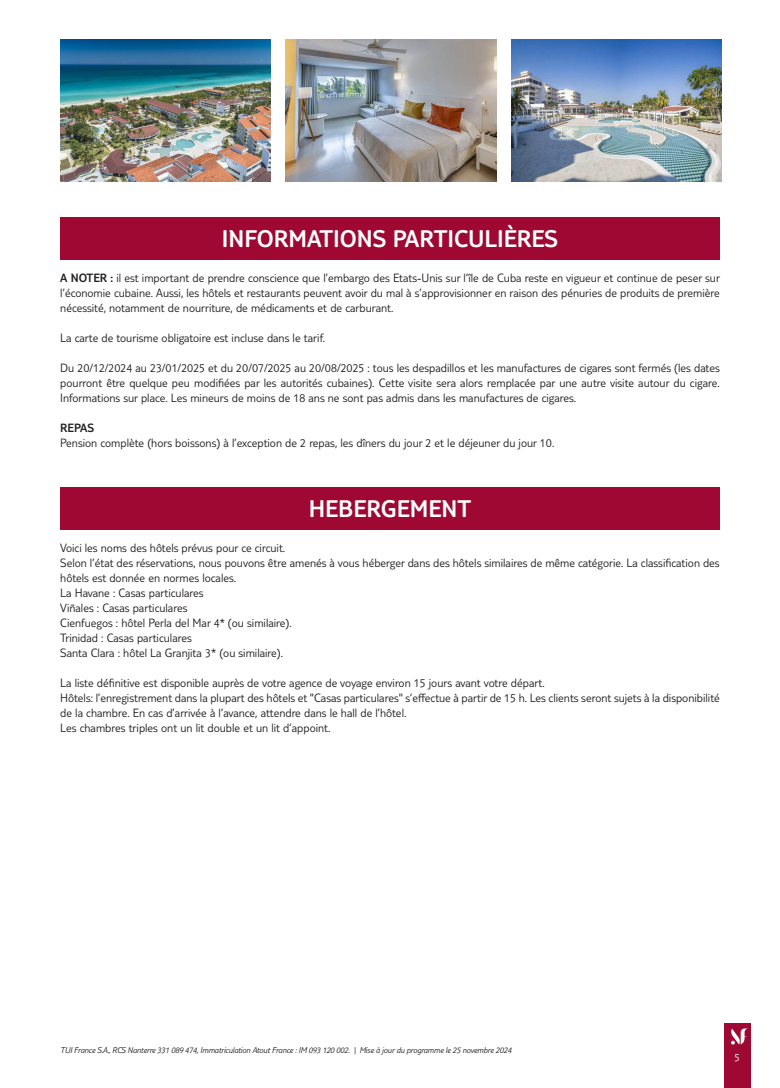
<style>
.page{position:relative;width:780px;height:1088px;background:#fff}
.page>*{position:absolute;margin:0;border:0;box-sizing:border-box;transform-origin:0 0}
.t1{font:300 25px "TUI Type";color:#fff}
.t2{font:300 12.5px/15px "TUI Type";color:#231f20;text-align:justify}
.t3{font:300 12.5px "TUI Type";color:#231f20}
.t4{font:300 11.25px "TUI Type";color:#fff}
.t5{font:italic 300 8.75px "TUI Type";letter-spacing:-.02em;color:#231f20}
.s1{font-style:inherit}
</style>
<div class="page">
<div style="left:724px;top:1023px;width:26px;height:65px;background:#9e0832"></div>
<svg style="left:731px;top:1028px;width:17px;height:16px"></svg>
<img style="left:60px;top:40px;width:210px;height:142px">
<img style="left:286px;top:40px;width:210px;height:142px">
<img style="left:511px;top:40px;width:210px;height:142px">
<div style="left:60px;top:217px;width:659px;height:42px;background:#9e0832"></div>
<div style="left:60px;top:487px;width:659px;height:43px;background:#9e0832"></div>
<h1 class="t1" style="left:222px;top:224px;width:337px">INFORMATIONS PARTICULIÈRES</h1>
<p class="t2" style="left:60px;top:270px;width:661px"><span class="s1">A NOTER :</span> il est important de prendre conscience que l’embargo des Etats-Unis sur l’île de Cuba reste en vigueur et continue de peser sur l’économie cubaine. Aussi, les hôtels et restaurants peuvent avoir du mal à s’approvisionner en raison des pénuries de produits de première nécessité, notamment de nourriture, de médicaments et de carburant.</p>
<p class="t2" style="left:60px;top:330px;width:266px">La carte de tourisme obligatoire est incluse dans le tarif.</p>
<p class="t2" style="left:60px;top:360px;width:661px">Du 20/12/2024 au 23/01/2025 et du 20/07/2025 au 20/08/2025 : tous les despadillos et les manufactures de cigares sont fermés (les dates pourront être quelque peu modifiées par les autorités cubaines). Cette visite sera alors remplacée par une autre visite autour du cigare.<br>Informations sur place. Les mineurs de moins de 18 ans ne sont pas admis dans les manufactures de cigares.</p>
<p class="t3" style="left:60px;top:420px;width:35px">REPAS</p>
<p class="t2" style="left:60px;top:435px;width:495px">Pension complète (hors boissons) à l’exception de 2 repas, les dîners du jour 2 et le déjeuner du jour 10.</p>
<h1 class="t1" style="left:309px;top:494px;width:164px">HEBERGEMENT</h1>
<p class="t2" style="left:60px;top:540px;width:661px;text-align:left">Voici les noms des hôtels prévus pour ce circuit.<br>Selon l’état des réservations, nous pouvons être amenés à vous héberger dans des hôtels similaires de même catégorie. La classification des hôtels est donnée en normes locales.<br>La Havane : Casas particulares<br>Viñales : Casas particulares<br>Cienfuegos : hôtel Perla del Mar 4* (ou similaire).<br>Trinidad : Casas particulares<br>Santa Clara : hôtel La Granjita 3* (ou similaire).</p>
<p class="t2" style="left:60px;top:675px;width:661px;text-align:left">La liste définitive est disponible auprès de votre agence de voyage environ 15 jours avant votre départ.<br>Hôtels: l’enregistrement dans la plupart des hôtels et "Casas particulares" s’effectue à partir de 15 h. Les clients seront sujets à la disponibilité de la chambre. En cas d’arrivée à l’avance, attendre dans le hall de l’hôtel.<br>Les chambres triples ont un lit double et un lit d’appoint.</p>
<p class="t5" style="left:60px;top:1045px;width:452px">TUI France S.A., RCS Nanterre 331 089 474, Immatriculation Atout France : IM 093 120 002. | Mise à jour du programme le 25 novembre 2024</p>
<p class="t4" style="left:734px;top:1050px;width:7px">5</p>
</div>
